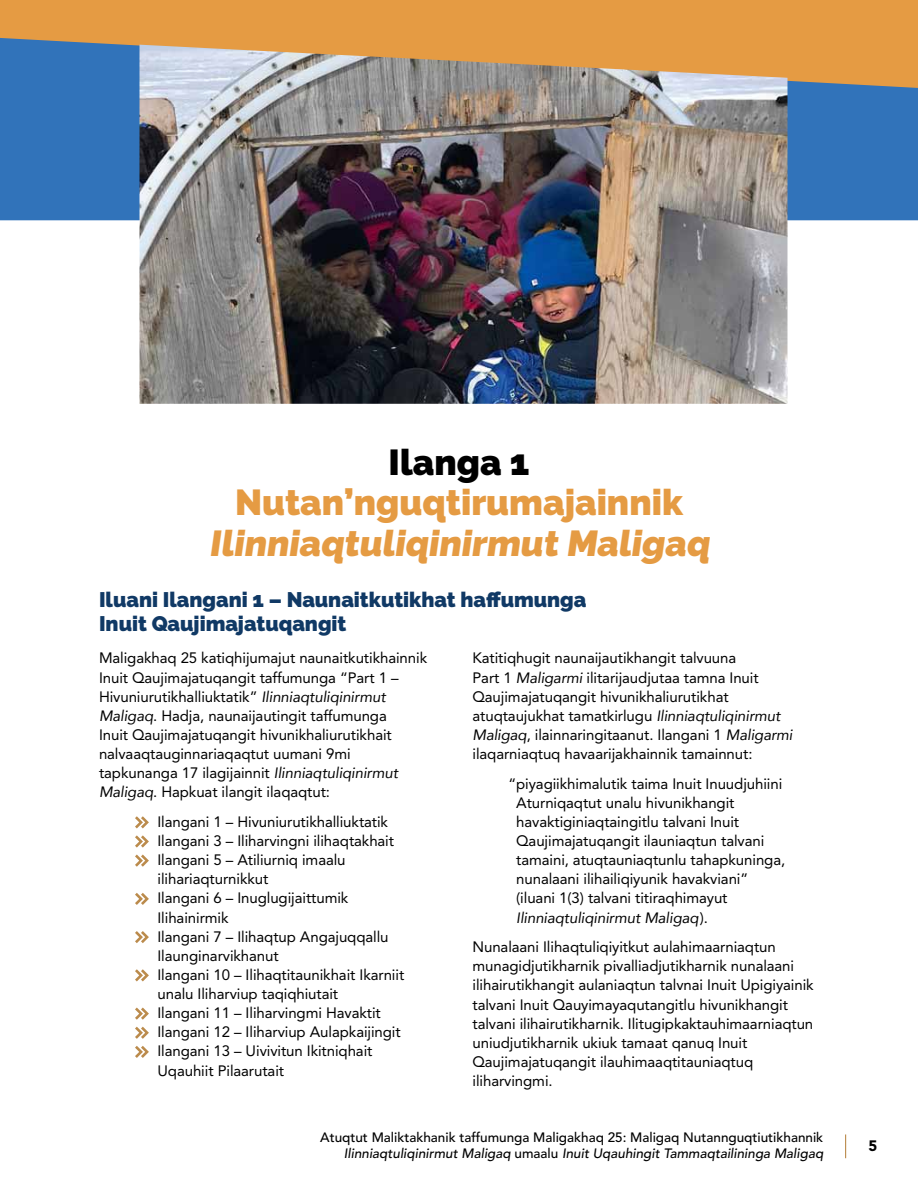
<style>
.page{position:relative;width:918px;height:1188px;background:#fff}
.page>*{position:absolute;margin:0;border:0;box-sizing:border-box;transform-origin:0 0}
.t1{font:900 36px/40.5px "Raleway";color:#e59b43;text-align:center}
.t2{font:900 36px "Raleway";color:#000}
.t3{font:900 21px/24px "Raleway";color:#103965}
.t4{font:15px/19.2px "Avenir LT";letter-spacing:-.005em;color:#000}
.t5{font:italic 15px "Avenir";letter-spacing:-.005em;color:#000}
.t6{font:900 15px "Avenir LT";color:#000}
.t7{font:500 13.5px/16.2px "Avenir LT";color:#000;text-align:right}
.s1{font-family:"Avenir";font-style:italic}
.s2{font-family:"Avenir LT";font-style:normal}
.s3{font-style:italic}
</style>
<div class="page">
<svg style="left:845px;top:1134px;width:1px;height:24px"></svg>
<div style="left:0;top:0;width:918px;height:208px;background:#e59b43"></div>
<svg style="left:0;top:38px;width:918px;height:182px;fill:#3173ba"></svg>
<img style="left:140px;top:45px;width:648px;height:359px">
<svg style="left:135px;top:816px;width:14px;height:12px"></svg>
<svg style="left:135px;top:835px;width:14px;height:13px"></svg>
<svg style="left:135px;top:855px;width:14px;height:12px"></svg>
<svg style="left:135px;top:893px;width:14px;height:12px"></svg>
<svg style="left:135px;top:931px;width:14px;height:12px"></svg>
<svg style="left:135px;top:969px;width:14px;height:12px"></svg>
<svg style="left:135px;top:1008px;width:14px;height:12px"></svg>
<svg style="left:135px;top:1027px;width:14px;height:12px"></svg>
<svg style="left:135px;top:1046px;width:14px;height:12px"></svg>
<h1 class="t2" style="left:389px;top:441px;width:142px">Ilanga 1</h1>
<h1 class="t1" style="left:209px;top:483px;width:507px">Nutan’nguqtirumajainnik<br>Ilinniaqtuliqinirmut Maligaq</h1>
<h2 class="t3" style="left:99px;top:588px;width:489px">Iluani Ilangani 1 – Naunaitkutikhat haffumunga<br>Inuit Qaujimajatuqangit</h2>
<p class="t4" style="left:99px;top:649px;width:330px">Maligakhaq 25 katiqhijumajut naunaitkutikhainnik Inuit Qaujimajatuqangit taffumunga “Part 1 – Hivuniurutikhalliuktatik” <span class="s1">Ilinniaqtuliqinirmut Maligaq</span>. Hadja, naunaijautingit taffumunga<br>Inuit Qaujimajatuqangit hivunikhaliurutikhait nalvaaqtauginnariaqaqtut uumani 9mi tapkunanga 17 ilagijainnit <span class="s1">Ilinniaqtuliqinirmut Maligaq</span>. Hapkuat ilangit ilaqaqtut:</p>
<p class="t4" style="left:158px;top:812px;width:248px">Ilangani 1 – Hivuniurutikhalliuktatik<br>Ilangani 3 – Iliharvingni ilihaqtakhait<br>Ilangani 5 – Atiliurniq imaalu ilihariaqturnikkut<br>Ilangani 6 – Inuglugijaittumik<br>Ilihainirmik<br>Ilangani 7 – Ilihaqtup Angajuqqallu<br>Ilaunginarvikhanut<br>Ilangani 10 – Ilihaqtitaunikhait Ikarniit unalu Iliharviup taqiqhiutait<br>Ilangani 11 – Iliharvingmi Havaktit<br>Ilangani 12 – Iliharviup Aulapkaijingit<br>Ilangani 13 – Uivivitun Ikitniqhait<br>Uqauhiit Pilaarutait</p>
<p class="t4" style="left:473px;top:649px;width:322px">Katitiqhugit naunaijautikhangit talvuuna<br>Part 1 <span class="s1">Maligarmi</span> ilitarijaudjutaa tamna Inuit Qaujimajatuqangit hivunikhaliurutikhat atuqtaujukhat tamatkirlugu <span class="s1">Ilinniaqtuliqinirmut Maligaq</span>, ilainnaringitaanut. Ilangani 1 <span class="s1">Maligarmi </span>ilaqarniaqtuq havaarijakhainnik tamainnut:</p>
<p class="t4" style="left:516px;top:774px;width:271px;text-indent:-8px">“piyagiikhimalutik taima Inuit Inuudjuhiini Aturniqaqtut unalu hivunikhangit havaktiginiaqtaingitlu talvani Inuit Qaujimajatuqangit ilauniaqtun talvani tamaini, atuqtauniaqtunlu tahapkuninga, nunalaani ilihailiqiyunik havakviani” (iluani 1(3) talvani titiraqhimayut</p>
<p class="t5" style="left:516px;top:908px;width:193px">Ilinniaqtuliqinirmut Maligaq<span class="s2">).</span></p>
<p class="t4" style="left:473px;top:938px;width:343px">Nunalaani Ilihaqtuliqiyitkut aulahimaarniaqtun munagidjutikharnik pivalliadjutikharnik nunalaani ilihairutikhangit aulaniaqtun talvnai Inuit Upigiyainik talvani Inuit Qauyimayaqutangitlu hivunikhangit talvani ilihairutikharnik. Ilitugipkaktauhimaarniaqtun uniudjutikharnik ukiuk tamaat qanuq Inuit Qaujimajatuqangit ilauhimaaqtitauniaqtuq iliharvingmi.</p>
<p class="t7" style="left:320px;top:1129px;width:505px">Atuqtut Maliktakhanik taffumunga Maligakhaq 25: Maligaq Nutannguqtiutikhannik<br><span class="s3">Ilinniaqtuliqinirmut Maligaq</span> umaalu <span class="s3">Inuit Uqauhingit Tammaqtailininga Maligaq</span></p>
<p class="t6" style="left:869px;top:1137px;width:10px">5</p>
</div>
